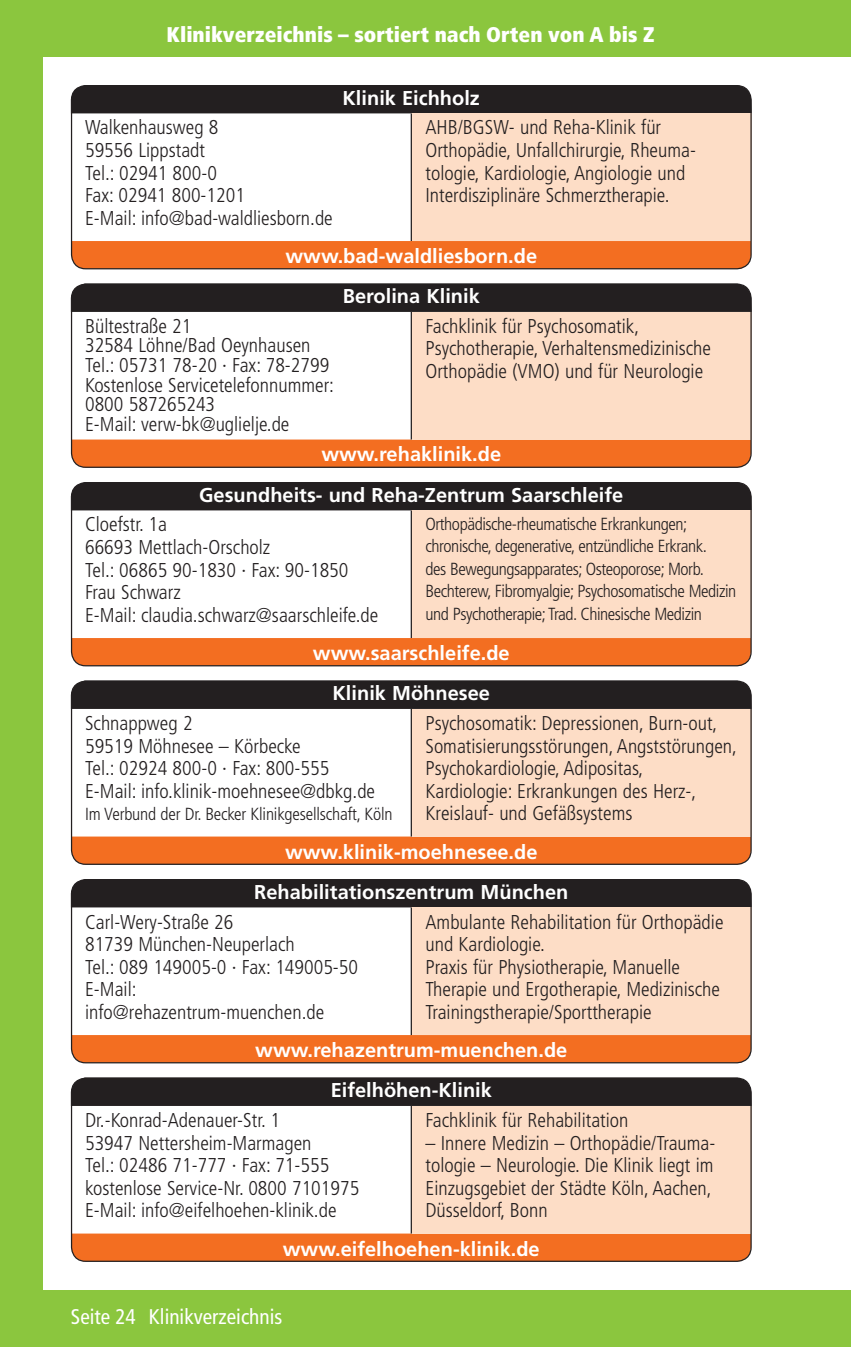
<style>
.page{position:relative;width:851px;height:1347px;background:#fff}
.page>*{position:absolute;margin:0;border:0;box-sizing:border-box;transform-origin:0 0}
.t1{font:900 condensed 21.25px "Frutiger";color:#fff}
.t2{font:condensed 21.25px "Frutiger";color:#fff}
.t3{font:300 condensed 20px/22.5px "Frutiger";color:#231f20}
.t4{font:700 20px "Frutiger";color:#fff}
.t5{font:300 condensed 17.5px/22.5px "Frutiger";letter-spacing:-.025em;color:#231f20}
</style>
<div class="page">
<div style="left:0;top:0;width:43px;height:1346px;background:#8bc63e"></div>
<div style="left:0;top:0;width:850px;height:57px;background:#8bc63e"></div>
<div style="left:0;top:1290px;width:850px;height:56px;background:#8bc63e"></div>
<div style="left:72px;top:241px;width:679px;height:28px;background:#f36e21"></div>
<div style="left:71px;top:85px;width:680px;height:28px;background:#231f20"></div>
<div style="left:411px;top:113px;width:340px;height:128px;background:#fdddc6"></div>
<hr style="left:410px;top:113px;width:2px;height:128px;background:#231f20">
<div style="left:71px;top:85px;width:680px;height:184px;border:1px solid #231f20;border-radius:14px"></div>
<div style="left:72px;top:439px;width:679px;height:28px;background:#f36e21"></div>
<div style="left:71px;top:284px;width:680px;height:28px;background:#231f20"></div>
<div style="left:411px;top:312px;width:340px;height:127px;background:#fdddc6"></div>
<hr style="left:410px;top:312px;width:2px;height:127px;background:#231f20">
<div style="left:71px;top:283px;width:680px;height:185px;border:1px solid #231f20;border-radius:14px"></div>
<div style="left:72px;top:638px;width:679px;height:28px;background:#f36e21"></div>
<div style="left:71px;top:482px;width:680px;height:28px;background:#231f20"></div>
<div style="left:411px;top:510px;width:340px;height:128px;background:#fdddc6"></div>
<hr style="left:410px;top:510px;width:2px;height:128px;background:#231f20">
<div style="left:71px;top:482px;width:680px;height:184px;border:1px solid #231f20;border-radius:14px"></div>
<div style="left:72px;top:836px;width:679px;height:28px;background:#f36e21"></div>
<div style="left:71px;top:681px;width:680px;height:28px;background:#231f20"></div>
<div style="left:411px;top:709px;width:340px;height:127px;background:#fdddc6"></div>
<hr style="left:410px;top:709px;width:2px;height:127px;background:#231f20">
<div style="left:71px;top:680px;width:680px;height:185px;border:1px solid #231f20;border-radius:14px"></div>
<div style="left:72px;top:1035px;width:679px;height:27px;background:#f36e21"></div>
<div style="left:71px;top:879px;width:680px;height:28px;background:#231f20"></div>
<div style="left:411px;top:907px;width:340px;height:128px;background:#fdddc6"></div>
<hr style="left:410px;top:907px;width:2px;height:128px;background:#231f20">
<div style="left:71px;top:879px;width:680px;height:184px;border:1px solid #231f20;border-radius:14px"></div>
<div style="left:72px;top:1233px;width:679px;height:28px;background:#f36e21"></div>
<div style="left:71px;top:1078px;width:680px;height:28px;background:#231f20"></div>
<div style="left:411px;top:1106px;width:340px;height:127px;background:#fdddc6"></div>
<hr style="left:410px;top:1106px;width:2px;height:127px;background:#231f20">
<div style="left:71px;top:1077px;width:680px;height:184px;border:1px solid #231f20;border-radius:14px"></div>
<p class="t1" style="left:167px;top:21px;width:489px">Klinikverzeichnis – sortiert nach Orten von A bis Z</p>
<p class="t4" style="left:342px;top:86px;width:139px">Klinik Eichholz</p>
<p class="t3" style="left:85px;top:117px;width:249px">Walkenhausweg 8<br>59556 Lippstadt<br>Tel.: 02941 800-0<br>Fax: 02941 800-1201<br>E-Mail: info@bad-waldliesborn.de</p>
<p class="t3" style="left:425px;top:117px;width:272px">AHB/BGSW- und Reha-Klinik für Orthopädie, Unfallchirurgie, Rheuma&shy;tologie, Kardiologie, Angiologie und Interdisziplinäre Schmerztherapie.</p>
<p class="t4" style="left:285px;top:244px;width:253px">www.bad-waldliesborn.de</p>
<p class="t4" style="left:343px;top:284px;width:138px">Berolina Klinik</p>
<p class="t3" style="left:85px;top:316px;width:250px;line-height:19.5px">Bültestraße 21<br>32584 Löhne/Bad Oeynhausen<br>Tel.: 05731 78-20 · Fax: 78-2799<br>Kostenlose Servicetelefonnummer:<br>0800 587265243<br>E-Mail: verw-bk@uglielje.de</p>
<p class="t3" style="left:425px;top:315px;width:287px">Fachklinik für Psychosomatik,<br>Psychotherapie, Verhaltensmedizinische<br>Orthopädie (VMO) und für Neurologie</p>
<p class="t4" style="left:321px;top:443px;width:181px">www.rehaklinik.de</p>
<p class="t4" style="left:199px;top:483px;width:425px">Gesundheits- und Reha-Zentrum Saarschleife</p>
<p class="t3" style="left:85px;top:513px;width:295px">Cloefstr. 1a<br>66693 Mettlach-Orscholz<br>Tel.: 06865 90-1830 · Fax: 90-1850<br>Frau Schwarz<br>E-Mail: claudia.schwarz@saarschleife.de</p>
<p class="t5" style="left:425px;top:512px;width:312px">Orthopädische-rheumatische Erkrankungen; chronische, degenerative, entzündliche Erkrank.<br>des Bewegungsapparates; Osteoporose; Morb.<br>Bechterew, Fibromyalgie; Psychosomatische Medizin und Psychotherapie; Trad. Chinesische Medizin</p>
<p class="t4" style="left:313px;top:641px;width:198px">www.saarschleife.de</p>
<p class="t4" style="left:332px;top:681px;width:159px">Klinik Möhnesee</p>
<p class="t3" style="left:85px;top:712px;width:291px">Schnappweg 2<br>59519 Möhnesee – Körbecke<br>Tel.: 02924 800-0 · Fax: 800-555<br>E-Mail: info.klinik-moehnesee@dbkg.de</p>
<p class="t5" style="left:85px;top:803px;width:309px">Im Verbund der Dr. Becker Klinikgesellschaft, Köln</p>
<p class="t3" style="left:425px;top:712px;width:313px">Psychosomatik: Depressionen, Burn-out, Somatisierungsstörungen, Angststörungen, Psychokardiologie, Adipositas,<br>Kardiologie: Erkrankungen des Herz-, Kreislauf- und Gefäßsystems</p>
<p class="t4" style="left:285px;top:839px;width:254px">www.klinik-moehnesee.de</p>
<p class="t4" style="left:254px;top:880px;width:315px">Rehabilitationszentrum München</p>
<p class="t3" style="left:85px;top:910px;width:274px">Carl-Wery-Straße 26<br>81739 München-Neuperlach<br>Tel.: 089 149005-0 · Fax: 149005-50<br>E-Mail: info@rehazentrum-muenchen.de</p>
<p class="t3" style="left:425px;top:910px;width:299px">Ambulante Rehabilitation für Orthopädie und Kardiologie.<br>Praxis für Physiotherapie, Manuelle Therapie und Ergotherapie, Medizinische Trainingstherapie/Sporttherapie</p>
<p class="t4" style="left:255px;top:1038px;width:313px">www.rehazentrum-muenchen.de</p>
<p class="t4" style="left:330px;top:1078px;width:163px">Eifelhöhen-Klinik</p>
<p class="t3" style="left:85px;top:1109px;width:276px">Dr.-Konrad-Adenauer-Str. 1<br>53947 Nettersheim-Marmagen<br>Tel.: 02486 71-777 · Fax: 71-555 kostenlose Service-Nr. 0800 7101975<br>E-Mail: info@eifelhoehen-klinik.de</p>
<p class="t3" style="left:425px;top:1109px;width:204px">Fachklinik für Rehabilitation</p>
<p class="t3" style="left:425px;top:1131px;width:291px">– Innere Medizin – Orthopädie/Trauma&shy;tologie – Neurologie. Die Klinik liegt im Einzugsgebiet der Städte Köln, Aachen, Düsseldorf, Bonn</p>
<p class="t4" style="left:283px;top:1236px;width:258px">www.eifelhoehen-klinik.de</p>
<p class="t2" style="left:71px;top:1304px;width:213px">Seite 24 Klinikverzeichnis</p>
</div>
